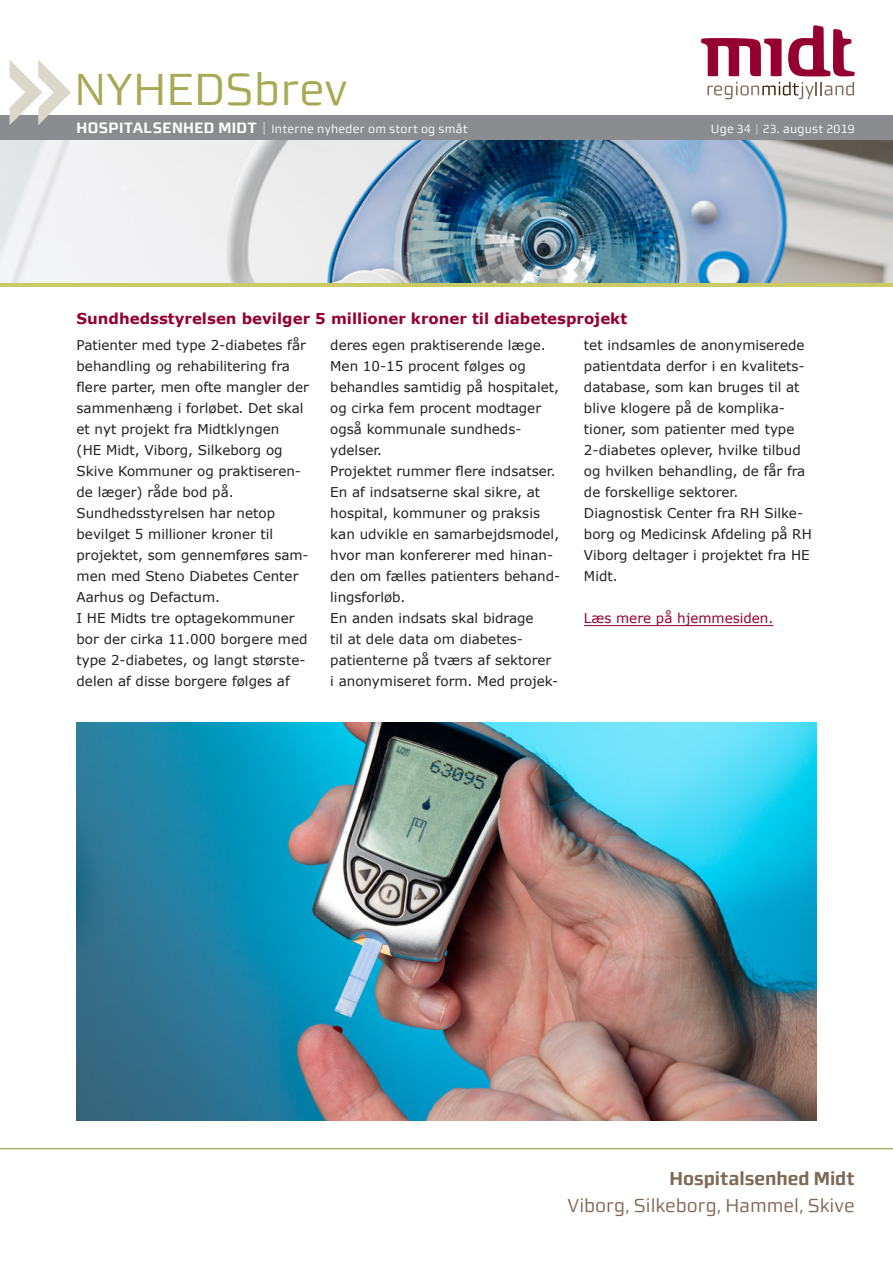
<style>
.page{position:relative;width:893px;height:1263px;background:#fff}
.page>*{position:absolute;margin:0;border:0;box-sizing:border-box;transform-origin:0 0}
.t1{font:45px "midtsans";color:#a7a954}
.t2{font:18.75px "midtsans";color:#7f6854}
.t3{font:700 18.75px "midtsans";color:#7f6854}
.Over_u_streg_-_HEM{font:700 15px "Verdana";color:#940130}
.Brød_-_HEM{font:13.5px/21px "Verdana";color:#231f20}
.Brød_-_HEM-2{font:13.5px "Verdana";color:#940130}
.t4{font:12px "midtsans";letter-spacing:.02em;color:#fff}
.s1{font-weight:700;font-size:15px}
.s2{font-size:15px;color:#c7c8ca}
.s3{color:#c7c8ca}
</style>
<div class="page">
<hr style="left:0;top:1148px;width:893px;height:1px;background:#96984b">
<div style="left:0;top:115px;width:893px;height:25px;background:#8a8c8f"></div>
<hr style="left:0;top:283px;width:893px;height:4px;background:#cbcb65">
<svg style="left:10px;top:60px;width:61px;height:65px"></svg>
<svg style="left:701px;top:25px;width:154px;height:74px"></svg>
<img style="left:0;top:140px;width:893px;height:143px">
<hr style="left:584px;top:625px;width:189px;height:1px;background:#940130">
<img style="left:77px;top:723px;width:739px;height:397px">
<h1 class="t1" style="left:74px;top:63px;width:275px">NYHEDSbrev</h1>
<p class="t4" style="left:77px;top:122px;width:393px"><span class="s1">HOSPITALSENHED MIDT</span> <span class="s2">|</span> Interne nyheder om stort og småt</p>
<p class="t4" style="left:711px;top:122px;width:145px">Uge 34 <span class="s3">|</span> 23. august 2019</p>
<p class="Over_u_streg_-_HEM" style="left:77px;top:308px;width:552px">Sundhedsstyrelsen bevilger 5 millioner kroner til diabetesprojekt</p>
<p class="Brød_-_HEM" style="left:77px;top:334px;width:234px">Patienter med type 2-diabetes får behandling og rehabilitering fra flere parter, men ofte mangler der sammenhæng i forløbet. Det skal et nyt projekt fra Midtklyngen</p>
<p class="Brød_-_HEM" style="left:77px;top:439px;width:226px">(HE Midt, Viborg, Silkeborg og<br>Skive Kommuner og praktiseren&shy;de læger) råde bod på.</p>
<p class="Brød_-_HEM" style="left:77px;top:502px;width:234px">Sundhedsstyrelsen har netop bevilget 5 millioner kroner til projektet, som gennemføres sam&shy;men med Steno Diabetes Center<br>Aarhus og Defactum.</p>
<p class="Brød_-_HEM" style="left:77px;top:607px;width:233px">I HE Midts tre optagekommuner bor der cirka 11.000 borgere med type 2-diabetes, og langt største&shy;delen af disse borgere følges af</p>
<p class="Brød_-_HEM" style="left:330px;top:334px;width:230px">deres egen praktiserende læge.<br>Men 10-15 procent følges og behandles samtidig på hospitalet, og cirka fem procent modtager også kommunale sundheds&shy;ydelser.</p>
<p class="Brød_-_HEM" style="left:330px;top:460px;width:231px">Projektet rummer flere indsatser.<br>En af indsatserne skal sikre, at hospital, kommuner og praksis kan udvikle en samarbejdsmodel, hvor man konfererer med hinan&shy;den om fælles patienters behand&shy;lingsforløb.</p>
<p class="Brød_-_HEM" style="left:330px;top:607px;width:230px">En anden indsats skal bidrage<br>til at dele data om diabetes&shy;patienterne på tværs af sektorer i anonymiseret form. Med projek-</p>
<p class="Brød_-_HEM" style="left:584px;top:334px;width:223px">tet indsamles de anonymiserede patientdata derfor i en kvalitets&shy;database, som kan bruges til at blive klogere på de komplika&shy;tioner, som patienter med type<br>2-diabetes oplever, hvilke tilbud og hvilken behandling, de får fra de forskellige sektorer.</p>
<p class="Brød_-_HEM" style="left:584px;top:502px;width:229px">Diagnostisk Center fra RH Silke&shy;borg og Medicinsk Afdeling på RH<br>Viborg deltager i projektet fra HE<br>Midt.</p>
<p class="Brød_-_HEM-2" style="left:584px;top:608px;width:191px">Læs mere på hjemmesiden.</p>
<h2 class="t3" style="left:670px;top:1167px;width:187px">Hospitalsenhed Midt</h2>
<h2 class="t2" style="left:568px;top:1194px;width:289px">Viborg, Silkeborg, Hammel, Skive</h2>
</div>
